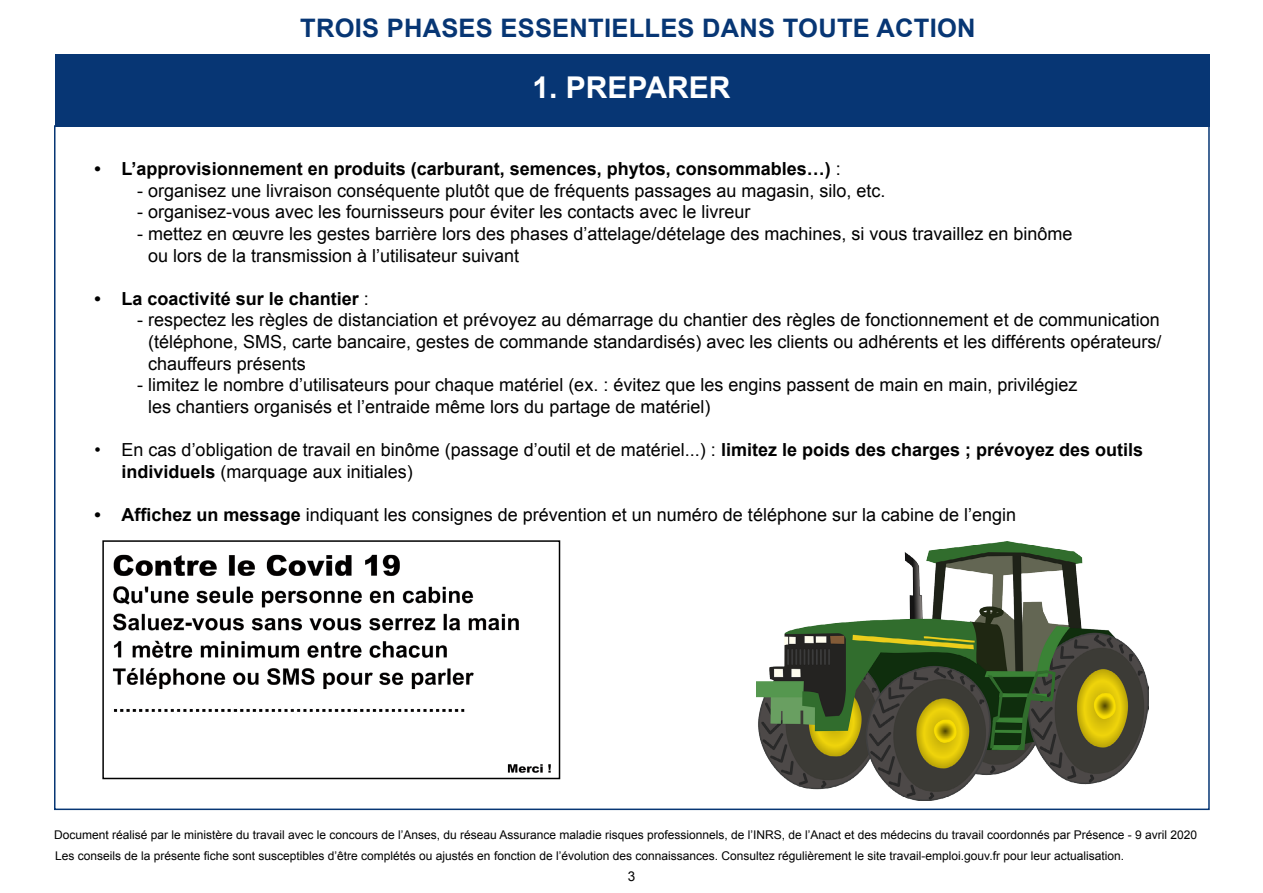
<style>
.page{position:relative;width:1263px;height:893px;background:#fff}
.page>*{position:absolute;margin:0;border:0;box-sizing:border-box;transform-origin:0 0}
.t1{font:700 30px "Arial";color:#fff}
.t2{font:700 25.5px "Arial";letter-spacing:.01em;color:#073674}
.t3{font:18px/21.6px "Arial";color:#000}
.t4{font:700 18px "Arial";color:#000}
.t5{font:13.5px "Arial";color:#000}
.t6{font:12px "Arial";color:#000}
.s1{font-weight:400}
.s2{font-weight:700}
</style>
<div class="page">
<div style="left:55px;top:54px;width:1155px;height:72px;background:#073674"></div>
<img style="left:757px;top:541px;width:391px;height:259px">
<img style="left:112px;top:554px;width:439px;height:219px">
<div style="left:102px;top:540px;width:458px;height:239px;border:2px solid #000"></div>
<p class="t2" style="left:300px;top:11px;width:677px">TROIS PHASES ESSENTIELLES DANS TOUTE ACTION</p>
<p class="t1" style="left:533px;top:68px;width:199px">1. PREPARER</p>
<p class="t4" style="left:95px;top:157px;width:748px">• L’approvisionnement en produits (carburant, semences, phytos, consommables…) <span class="s1">:</span></p>
<p class="t3" style="left:137px;top:180px;width:750px">- organisez une livraison conséquente plutôt que de fréquents passages au magasin, silo, etc.</p>
<p class="t3" style="left:137px;top:201px;width:615px">- organisez-vous avec les fournisseurs pour éviter les contacts avec le livreur</p>
<p class="t3" style="left:148px;top:223px;width:926px;text-indent:-11px">- mettez en œuvre les gestes barrière lors des phases d’attelage/dételage des machines, si vous travaillez en binôme ou lors de la transmission à l’utilisateur suivant</p>
<p class="t4" style="left:95px;top:286px;width:276px">• La coactivité sur le chantier <span class="s1">:</span></p>
<p class="t3" style="left:148px;top:309px;width:1015px;text-align:justify;text-indent:-11px">- respectez les règles de distanciation et prévoyez au démarrage du chantier des règles de fonctionnement et de communication (téléphone, SMS, carte bancaire, gestes de commande standardisés) avec les clients ou adhérents et les différents opérateurs/ chauffeurs présents</p>
<p class="t3" style="left:148px;top:374px;width:931px;text-indent:-11px">- limitez le nombre d’utilisateurs pour chaque matériel (ex. : évitez que les engins passent de main en main, privilégiez les chantiers organisés et l’entraide même lors du partage de matériel)</p>
<p class="t3" style="left:122px;top:439px;width:1023px;text-indent:-27px">• En cas d’obligation de travail en binôme (passage d’outil et de matériel...) : <span class="s2">limitez le poids des charges ; prévoyez des outils individuels</span> (marquage aux initiales)</p>
<p class="t3" style="left:95px;top:504px;width:923px"><span class="s2">• Affichez un message</span> indiquant les consignes de prévention et un numéro de téléphone sur la cabine de l’engin</p>
<p class="t6" style="left:54px;top:827px;width:1145px">Document réalisé par le ministère du travail avec le concours de l’Anses, du réseau Assurance maladie risques professionnels, de l’INRS, de l’Anact et des médecins du travail coordonnés par Présence - 9 avril 2020</p>
<p class="t6" style="left:55px;top:848px;width:1071px">Les conseils de la présente fiche sont susceptibles d’être complétés ou ajustés en fonction de l’évolution des connaissances. Consultez régulièrement le site travail-emploi.gouv.fr pour leur actualisation.</p>
<p class="t5" style="left:628px;top:867px;width:9px">3</p>
</div>
